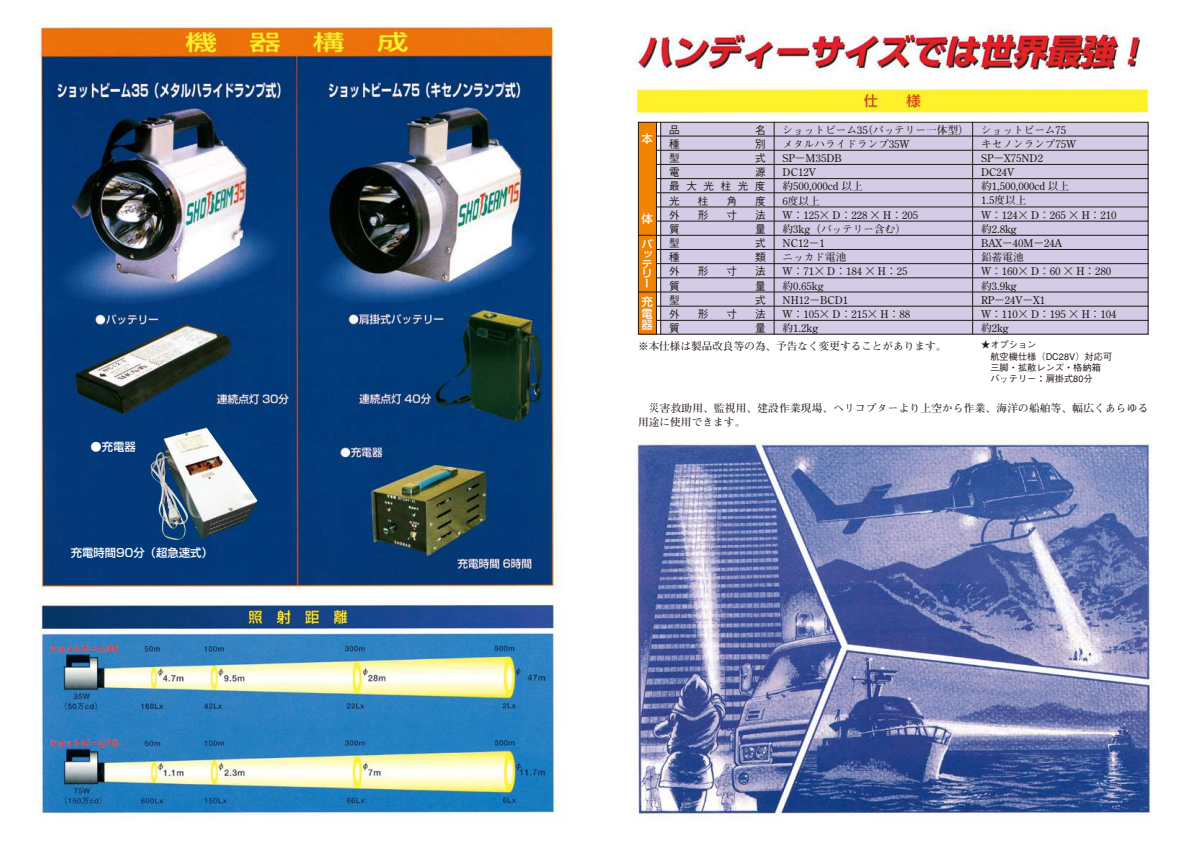
<style>
.page{position:relative;width:1191px;height:842px;background:#fff}
.page>*{position:absolute;margin:0;border:0;box-sizing:border-box;transform-origin:0 0}
.t1{font:500 11.3px/11.3px "Shin Go";color:#fff;text-align:justify}
.t2{font:700 10.6px/14.2px "Futo Min A101";color:#231815}
.t3{font:700 10.6px/14.2px "Futo Min A101";letter-spacing:.025em;color:#231815}
.t4{font:500 10.6px/14.2px "Gothic BBB";letter-spacing:.615em;color:#231815;text-align:justify}
.t5{font:500 10.2px/9.7px "Shin Go";color:#fff;scale:1.11 1}
.t6{font:500 9.2px/11.3px "Gothic BBB";color:#231815}
</style>
<div class="page">
<img style="left:34px;top:24px;width:1119px;height:796px">
<div style="left:638px;top:122px;width:18px;height:113px;background:#f08300"></div>
<div style="left:660px;top:122px;width:488px;height:212px;background:#d2cce6"></div>
<img style="left:150px;top:427px;width:107px;height:113px">
<div style="left:638px;top:235px;width:18px;height:57px;background:#f08300"></div>
<div style="left:638px;top:292px;width:18px;height:42px;background:#f08300"></div>
<hr style="left:656px;top:136px;width:492px;height:1px;background:#231815">
<hr style="left:656px;top:150px;width:492px;height:1px;background:#231815">
<hr style="left:656px;top:164px;width:492px;height:1px;background:#231815">
<hr style="left:656px;top:178px;width:492px;height:1px;background:#231815">
<hr style="left:656px;top:193px;width:492px;height:1px;background:#231815">
<hr style="left:656px;top:207px;width:492px;height:1px;background:#231815">
<hr style="left:656px;top:221px;width:492px;height:1px;background:#231815">
<hr style="left:638px;top:235px;width:510px;height:1px;background:#231815">
<hr style="left:656px;top:249px;width:492px;height:1px;background:#231815">
<hr style="left:656px;top:263px;width:492px;height:1px;background:#231815">
<hr style="left:656px;top:278px;width:492px;height:1px;background:#231815">
<hr style="left:638px;top:292px;width:510px;height:1px;background:#231815">
<hr style="left:656px;top:306px;width:492px;height:1px;background:#231815">
<hr style="left:656px;top:320px;width:492px;height:1px;background:#231815">
<hr style="left:656px;top:122px;width:1px;height:212px;background:#231815">
<hr style="left:660px;top:122px;width:1px;height:212px;background:#231815">
<hr style="left:774px;top:122px;width:1px;height:212px;background:#231815">
<hr style="left:972px;top:122px;width:1px;height:212px;background:#231815">
<div style="left:638px;top:122px;width:510px;height:212px;border:1px solid #231815"></div>
<p class="t1" style="left:90px;top:440px;width:47px">●充電器</p>
<p class="t1" style="left:71px;top:547px;width:143px">充電時間90分（超急速式）</p>
<p class="t2" style="left:782px;top:123px;width:188px">ショットビーム35（バッテリー一体型）メタルハライドランプ35W<br>SP−M35DB<br>DC12V<br>約500,000cd 以上<br>6度以上<br>W：125× D：228 × H：205<br>約3kg（バッテリー含む）<br>NC12−1<br>ニッカド電池<br>W：71× D：184 × H：25<br>約0.65kg<br>NH12−BCD1<br>W：105× D：215× H：88<br>約1.2kg</p>
<p class="t2" style="left:981px;top:123px;width:137px">ショットビーム75<br>キセノンランプ75W<br>SP−X75ND2<br>DC24V<br>約1,500,000cd 以上<br>1.5度以上<br>W：124× D：265 × H：210約2.8kg<br>BAX−40M−24A<br>鉛蓄電池<br>W：160× D：60 × H：280約3.9kg<br>RP−24V−X1<br>W：110× D：195 × H：104約2kg</p>
<p class="t6" style="left:981px;top:340px;width:133px">★オプション<br>　航空機仕様（DC28V）対応可　三脚・拡散レンズ・格納箱　バッテリー：肩掛式80分</p>
<p class="t3" style="left:638px;top:401px;width:512px">　災害救助用、監視用、建設作業現場、ヘリコプターより上空から作業、海洋の船舶等、幅広くあらゆる用途に使用できます。</p>
<p class="t4" style="left:669px;top:123px;width:12px">品</p>
<p class="t4" style="left:755px;top:123px;width:12px">名</p>
<p class="t4" style="left:669px;top:137px;width:12px">種</p>
<p class="t4" style="left:755px;top:137px;width:12px">別</p>
<p class="t4" style="left:669px;top:151px;width:12px">型</p>
<p class="t4" style="left:755px;top:151px;width:12px">式</p>
<p class="t4" style="left:669px;top:166px;width:12px">電</p>
<p class="t1" style="left:641px;top:133px;width:13px">本</p>
<p class="t4" style="left:669px;top:166px;width:98px;text-indent:86px">源最大光柱光度光</p>
<p class="t4" style="left:698px;top:194px;width:12px">柱</p>
<p class="t4" style="left:726px;top:194px;width:12px">角</p>
<p class="t4" style="left:755px;top:194px;width:12px">度</p>
<p class="t4" style="left:669px;top:208px;width:12px">外</p>
<p class="t4" style="left:698px;top:208px;width:12px">形</p>
<p class="t4" style="left:726px;top:208px;width:12px">寸</p>
<p class="t4" style="left:755px;top:208px;width:12px">法</p>
<p class="t4" style="left:669px;top:222px;width:12px">質</p>
<p class="t4" style="left:755px;top:222px;width:12px">量</p>
<p class="t4" style="left:669px;top:236px;width:12px">型</p>
<p class="t4" style="left:755px;top:236px;width:12px">式</p>
<p class="t4" style="left:669px;top:251px;width:12px">種</p>
<p class="t4" style="left:755px;top:251px;width:12px">類</p>
<p class="t4" style="left:669px;top:265px;width:12px">外</p>
<p class="t4" style="left:698px;top:265px;width:12px">形</p>
<p class="t4" style="left:726px;top:265px;width:12px">寸</p>
<p class="t4" style="left:755px;top:265px;width:12px">法</p>
<p class="t4" style="left:669px;top:279px;width:12px">質</p>
<p class="t4" style="left:755px;top:279px;width:12px">量</p>
<p class="t4" style="left:669px;top:293px;width:12px">型</p>
<p class="t4" style="left:755px;top:293px;width:12px">式</p>
<p class="t4" style="left:669px;top:307px;width:12px">外</p>
<p class="t4" style="left:698px;top:307px;width:12px">形</p>
<p class="t4" style="left:726px;top:307px;width:12px">寸</p>
<p class="t4" style="left:755px;top:307px;width:12px">法</p>
<p class="t4" style="left:669px;top:321px;width:12px">質</p>
<p class="t4" style="left:755px;top:321px;width:12px">量</p>
<p class="t1" style="left:641px;top:212px;width:13px">体</p>
<p class="t5" style="left:641px;top:239px;width:12px">バッテリー</p>
<p class="t1" style="left:641px;top:296px;width:13px">充電器</p>
<p class="t2" style="left:638px;top:339px;width:310px">※本仕様は製品改良等の為、予告なく変更することがあります。</p>
</div>
